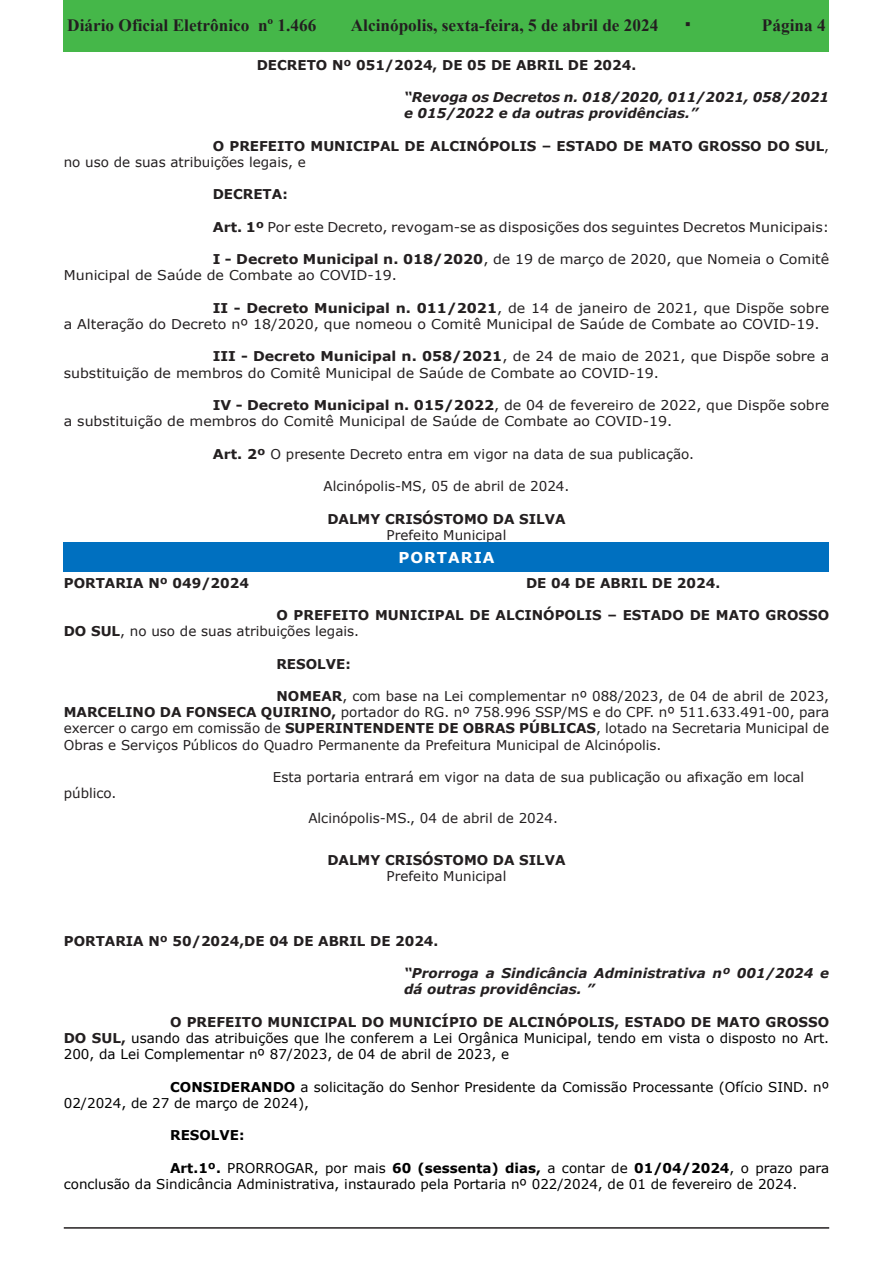
<style>
.page{position:relative;width:893px;height:1263px;background:#fff}
.page>*{position:absolute;margin:0;border:0;box-sizing:border-box;transform-origin:0 0}
.t1{font:700 17.25px "Times New Roman";color:#231f20}
.t2{font:700 15px "Verdana";letter-spacing:.07em;color:#fff}
.Recuo_de_corpo_de_te{font:13.5px/16.2px "Verdana";color:#231f20;scale:1.05 1}
.Recuo_de_corpo_de_te-2{font:13.5px/16.2px "Verdana";color:#231f20;text-align:justify}
.t3{font:13.5px/16.2px "Verdana";color:#000}
.Título_1{font:700 13.5px/16.2px "Verdana";color:#231f20}
.t4{font:italic 700 13.5px/16.2px "Verdana";color:#231f20}
.Título_2{font:13.5px "Verdana";color:#231f20}
.t5{font:700 13.5px "Verdana";color:#000}
.s1{font-family:"Verdana";font-size:21px}
.s2{font-weight:400}
.s3{font-weight:700}
.s4{font-weight:700;color:#231f20}
</style>
<div class="page">
<div style="left:64px;top:0;width:765px;height:51px;background:#45b749"></div>
<hr style="left:64px;top:1227px;width:765px;height:2px;background:#231f20">
<div style="left:64px;top:542px;width:765px;height:29px;background:#0070c0"></div>
<p class="t1" style="left:67px;top:13px;width:251px">Diário Oficial Eletrônico nº 1.466</p>
<p class="t1" style="left:351px;top:13px;width:343px">Alcinópolis, sexta-feira, 5 de abril de 2024 <span class="s1">·</span></p>
<p class="t1" style="left:762px;top:13px;width:65px">Página 4</p>
<p class="Título_1" style="left:257px;top:57px;width:381px">DECRETO Nº 051/2024, DE 05 DE ABRIL DE 2024.</p>
<p class="t4" style="left:404px;top:89px;width:427px">“Revoga os Decretos n. 018/2020, 011/2021, 058/2021 e 015/2022 e da outras providências.”</p>
<p class="Título_1" style="left:64px;top:138px;width:767px;text-indent:149px">O PREFEITO MUNICIPAL DE ALCINÓPOLIS – ESTADO DE MATO GROSSO DO SUL<span class="s2">, no uso de suas atribuições legais, e</span></p>
<p class="Título_1" style="left:213px;top:186px;width:77px">DECRETA:</p>
<p class="Recuo_de_corpo_de_te" style="left:213px;top:219px;width:589px"><span class="s3">Art. 1º</span> Por este Decreto, revogam-se as disposições dos seguintes Decretos Municipais:</p>
<p class="Recuo_de_corpo_de_te" style="left:64px;top:251px;width:730px;text-indent:149px"><span class="s3">I - Decreto Municipal n. 018/2020</span>, de 19 de março de 2020, que Nomeia o Comitê<br>Municipal de Saúde de Combate ao COVID-19.</p>
<p class="Recuo_de_corpo_de_te" style="left:64px;top:300px;width:730px;text-indent:149px"><span class="s3">II - Decreto Municipal n. 011/2021</span>, de 14 de janeiro de 2021, que Dispõe sobre a Alteração do Decreto nº 18/2020, que nomeou o Comitê Municipal de Saúde de Combate ao COVID-19.</p>
<p class="Recuo_de_corpo_de_te" style="left:64px;top:348px;width:730px;text-indent:149px"><span class="s3">III - Decreto Municipal n. 058/2021</span>, de 24 de maio de 2021, que Dispõe sobre a substituição de membros do Comitê Municipal de Saúde de Combate ao COVID-19.</p>
<p class="Recuo_de_corpo_de_te" style="left:64px;top:397px;width:730px;text-indent:149px"><span class="s3">IV - Decreto Municipal n. 015/2022</span>, de 04 de fevereiro de 2022, que Dispõe sobre a substituição de membros do Comitê Municipal de Saúde de Combate ao COVID-19.</p>
<p class="Recuo_de_corpo_de_te-2" style="left:213px;top:446px;width:483px"><span class="s3">Art. 2º</span> O presente Decreto entra em vigor na data de sua publicação.</p>
<p class="Recuo_de_corpo_de_te-2" style="left:324px;top:478px;width:247px">Alcinópolis-MS, 05 de abril de 2024.</p>
<p class="Título_1" style="left:327px;top:510px;width:240px">DALMY CRISÓSTOMO DA SILVA</p>
<p class="Recuo_de_corpo_de_te-2" style="left:387px;top:527px;width:121px">Prefeito Municipal</p>
<p class="t2" style="left:398px;top:546px;width:98px">PORTARIA</p>
<p class="Título_1" style="left:64px;top:574px;width:187px">PORTARIA Nº 049/2024</p>
<p class="Título_1" style="left:526px;top:574px;width:196px">DE 04 DE ABRIL DE 2024.</p>
<p class="Título_1" style="left:64px;top:607px;width:767px;text-indent:213px">O PREFEITO MUNICIPAL DE ALCINÓPOLIS – ESTADO DE MATO GROSSO<br>DO SUL<span class="s2">, no uso de suas atribuições legais.</span></p>
<p class="Título_1" style="left:276px;top:655px;width:76px">RESOLVE:</p>
<p class="Recuo_de_corpo_de_te-2" style="left:64px;top:688px;width:767px;text-indent:213px"><span class="s3">NOMEAR</span>, com base na Lei complementar nº 088/2023, de 04 de abril de 2023, <span class="s3">MARCELINO DA FONSECA QUIRINO,</span> portador do RG. nº 758.996 SSP/MS e do CPF. nº 511.633.491-00, para exercer o cargo em comissão de <span class="s3">SUPERINTENDENTE DE OBRAS PÚBLICAS</span>, lotado na Secretaria Municipal de Obras e Serviços Públicos do Quadro Permanente da Prefeitura Municipal de Alcinópolis.</p>
<p class="Recuo_de_corpo_de_te-2" style="left:273px;top:769px;width:533px">Esta portaria entrará em vigor na data de sua publicação ou afixação em local</p>
<p class="Recuo_de_corpo_de_te-2" style="left:64px;top:785px;width:54px">público.</p>
<p class="Recuo_de_corpo_de_te-2" style="left:308px;top:810px;width:251px">Alcinópolis-MS., 04 de abril de 2024.</p>
<p class="Título_1" style="left:327px;top:851px;width:240px">DALMY CRISÓSTOMO DA SILVA</p>
<p class="Título_2" style="left:387px;top:867px;width:121px">Prefeito Municipal</p>
<p class="Título_1" style="left:64px;top:932px;width:376px">PORTARIA Nº 50/2024,DE 04 DE ABRIL DE 2024.</p>
<p class="t4" style="left:404px;top:965px;width:427px">“Prorroga a Sindicância Administrativa nº 001/2024 e dá outras providências. ”</p>
<p class="t3" style="left:64px;top:1014px;width:767px;text-align:justify;text-indent:106px"><span class="s4">O PREFEITO MUNICIPAL DO MUNICÍPIO DE ALCINÓPOLIS, ESTADO DE MATO GROSSO DO SUL,</span> usando das atribuições que lhe conferem a Lei Orgânica Municipal, tendo em vista o disposto no Art.<br>200, da Lei Complementar nº 87/2023, de 04 de abril de 2023, e</p>
<p class="t3" style="left:64px;top:1078px;width:767px;text-indent:106px"><span class="s3">CONSIDERANDO</span> a solicitação do Senhor Presidente da Comissão Processante (Ofício SIND. nº<br>02/2024, de 27 de março de 2024),</p>
<p class="t5" style="left:170px;top:1126px;width:76px">RESOLVE:</p>
<p class="t3" style="left:64px;top:1159px;width:767px;text-indent:106px"><span class="s3">Art.1º.</span> PRORROGAR, por mais <span class="s3">60 (sessenta) dias,</span> a contar de <span class="s3">01/04/2024</span>, o prazo para conclusão da Sindicância Administrativa, instaurado pela Portaria nº 022/2024, de 01 de fevereiro de 2024.</p>
</div>
